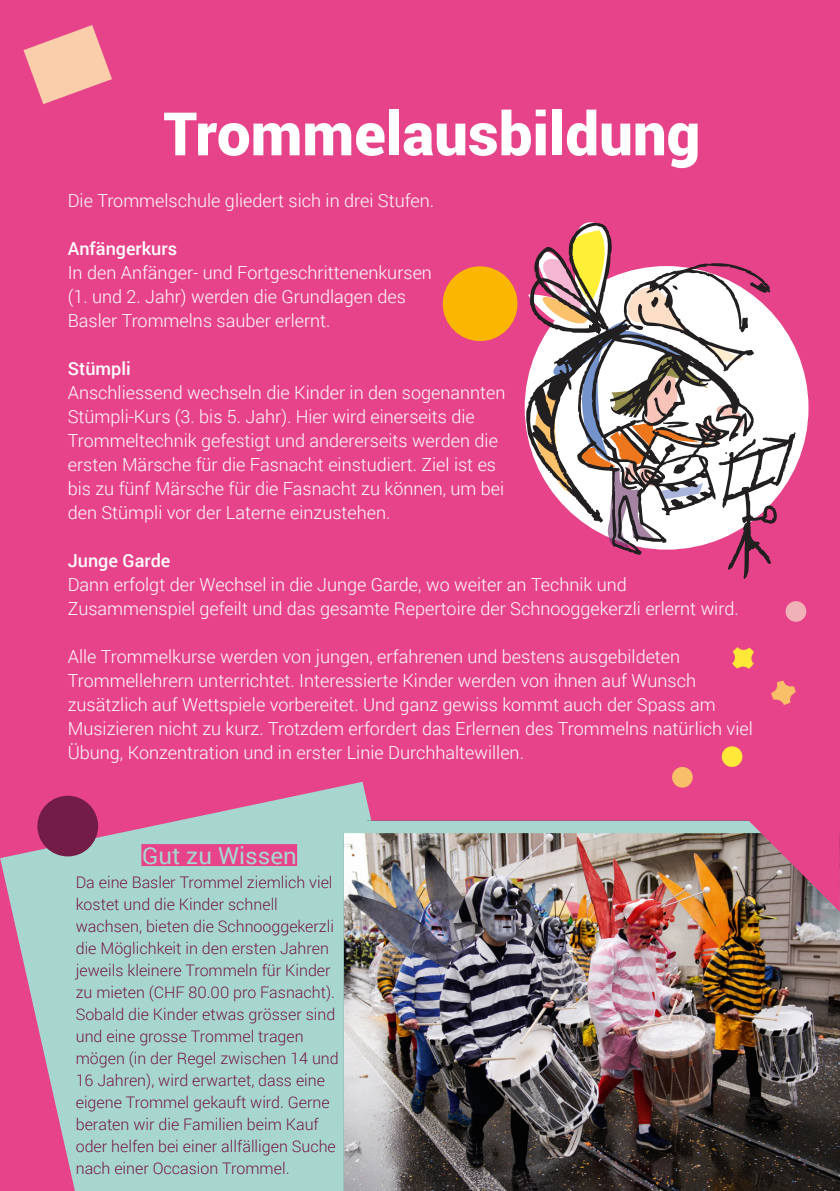
<style>
.page{position:relative;width:840px;height:1191px;background:#fff}
.page>*{position:absolute;margin:0;border:0;box-sizing:border-box;transform-origin:0 0}
.t1{font:900 60px "Roboto";color:#fff}
.t2{font:23.2px "Roboto";color:#a7d6cf}
.t3{font:300 18px/24px "Roboto";color:#fff}
.t4{font:500 18px "Roboto";color:#fff}
.t5{font:300 16px/22px "Roboto";color:#731c47}
</style>
<div class="page">
<div style="left:0;top:0;width:839px;height:1191px;background:#e7438a"></div>
<svg style="left:0;top:781px;width:371px;height:410px;fill:#a7d6cf"></svg>
<div style="left:141px;top:844px;width:156px;height:22px;background:#e7438a;border:4px solid #e7438a"></div>
<img style="left:344px;top:820px;width:495px;height:371px">
<svg style="left:528px;top:222px;width:267px;height:357px"></svg>
<svg style="left:743px;top:820px;width:96px;height:91px"></svg>
<svg style="left:732px;top:647px;width:21px;height:22px"></svg>
<svg style="left:771px;top:680px;width:24px;height:25px"></svg>
<svg style="left:721px;top:746px;width:22px;height:21px"></svg>
<svg style="left:785px;top:601px;width:22px;height:21px"></svg>
<svg style="left:672px;top:767px;width:21px;height:21px"></svg>
<div style="left:37px;top:795px;width:61px;height:61px;background:#731c47;border-radius:50%"></div>
<div style="left:442px;top:266px;width:75px;height:75px;background:#fab600;border-radius:50%"></div>
<svg style="left:23px;top:25px;width:89px;height:79px"></svg>
<h1 class="t1" style="left:163px;top:92px;width:538px">Trommelausbildung</h1>
<p class="t3" style="left:68px;top:187px;width:367px">Die Trommelschule gliedert sich in drei Stufen.</p>
<p class="t4" style="left:68px;top:236px;width:111px">Anfängerkurs</p>
<p class="t3" style="left:68px;top:259px;width:365px">In den Anfänger- und Fortgeschrittenenkursen (1. und 2. Jahr) werden die Grundlagen des<br>Basler Trommelns sauber erlernt.</p>
<p class="t4" style="left:68px;top:356px;width:64px">Stümpli</p>
<p class="t3" style="left:68px;top:379px;width:439px">Anschliessend wechseln die Kinder in den sogenannten Stümpli-Kurs (3. bis 5. Jahr). Hier wird einerseits die Trommeltechnik gefestigt und andererseits werden die ersten Märsche für die Fasnacht einstudiert. Ziel ist es bis zu fünf Märsche für die Fasnacht zu können, um bei den Stümpli vor der Laterne einzustehen.</p>
<p class="t4" style="left:68px;top:548px;width:104px">Junge Garde</p>
<p class="t3" style="left:68px;top:571px;width:672px">Dann erfolgt der Wechsel in die Junge Garde, wo weiter an Technik und<br>Zusammenspiel gefeilt und das gesamte Repertoire der Schnooggekerzli erlernt wird.</p>
<p class="t3" style="left:68px;top:643px;width:686px">Alle Trommelkurse werden von jungen, erfahrenen und bestens ausgebildeten Trommellehrern unterrichtet. Interessierte Kinder werden von ihnen auf Wunsch zusätzlich auf Wettspiele vorbereitet. Und ganz gewiss kommt auch der Spass am Musizieren nicht zu kurz. Trotzdem erfordert das Erlernen des Trommelns natürlich viel Übung, Konzentration und in erster Linie Durchhaltewillen.</p>
<p class="t2" style="left:142px;top:839px;width:156px">Gut zu Wissen</p>
<p class="t5" style="left:76px;top:870px;width:264px">Da eine Basler Trommel ziemlich viel kostet und die Kinder schnell wachsen, bieten die Schnooggekerzli die Möglichkeit in den ersten Jahren jeweils kleinere Trommeln für Kinder zu mieten (CHF 80.00 pro Fasnacht).<br>Sobald die Kinder etwas grösser sind und eine grosse Trommel tragen mögen (in der Regel zwischen 14 und 16 Jahren), wird erwartet, dass eine eigene Trommel gekauft wird. Gerne beraten wir die Familien beim Kauf oder helfen bei einer allfälligen Suche nach einer Occasion Trommel.</p>
</div>
